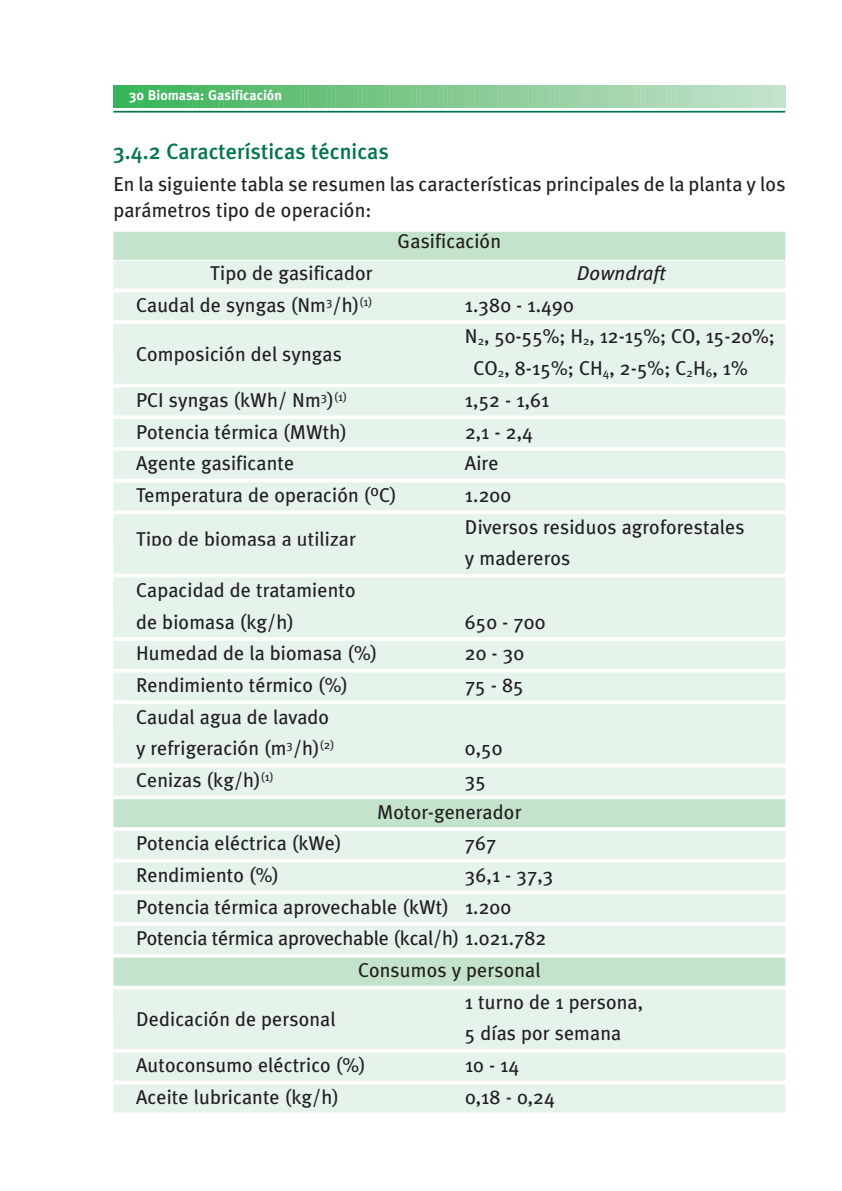
<style>
.page{position:relative;width:842px;height:1191px;background:#fff}
.page>*{position:absolute;margin:0;border:0;box-sizing:border-box;transform-origin:0 0}
.t1{font:500 22px "Meta Plus";letter-spacing:.005em;color:#00754f}
.t2{font:20px/31.6px "Meta Plus";letter-spacing:.005em;color:#231f20}
.t3{font:italic 20px "Meta Plus";letter-spacing:.005em;color:#231f20}
.t4{font:700 14px "Meta Plus";letter-spacing:.005em;color:#fff}
</style>
<div class="page">
<div style="left:113px;top:232px;width:672px;height:28px;background:#c4e3cd"></div>
<div style="left:113px;top:261px;width:672px;height:28px;background:#e6f3ea"></div>
<div style="left:113px;top:292px;width:672px;height:28px;background:#e6f3ea"></div>
<div style="left:113px;top:329px;width:672px;height:28px;background:#e6f3ea"></div>
<div style="left:113px;top:324px;width:672px;height:28px;background:#e6f3ea"></div>
<div style="left:113px;top:356px;width:672px;height:28px;background:#e6f3ea"></div>
<div style="left:113px;top:387px;width:672px;height:28px;background:#e6f3ea"></div>
<div style="left:113px;top:419px;width:672px;height:28px;background:#e6f3ea"></div>
<div style="left:113px;top:451px;width:672px;height:28px;background:#e6f3ea"></div>
<div style="left:113px;top:482px;width:672px;height:28px;background:#e6f3ea"></div>
<div style="left:113px;top:519px;width:672px;height:28px;background:#e6f3ea"></div>
<div style="left:113px;top:514px;width:672px;height:28px;background:#e6f3ea"></div>
<div style="left:113px;top:582px;width:672px;height:28px;background:#e6f3ea"></div>
<div style="left:113px;top:577px;width:672px;height:28px;background:#e6f3ea"></div>
<div style="left:113px;top:609px;width:672px;height:28px;background:#e6f3ea"></div>
<div style="left:113px;top:641px;width:672px;height:28px;background:#e6f3ea"></div>
<div style="left:113px;top:672px;width:672px;height:28px;background:#e6f3ea"></div>
<div style="left:113px;top:709px;width:672px;height:28px;background:#e6f3ea"></div>
<div style="left:113px;top:704px;width:672px;height:28px;background:#e6f3ea"></div>
<div style="left:113px;top:736px;width:672px;height:28px;background:#e6f3ea"></div>
<div style="left:113px;top:767px;width:672px;height:28px;background:#e6f3ea"></div>
<div style="left:113px;top:799px;width:672px;height:28px;background:#c4e3cd"></div>
<div style="left:113px;top:831px;width:672px;height:28px;background:#e6f3ea"></div>
<div style="left:113px;top:862px;width:672px;height:28px;background:#e6f3ea"></div>
<div style="left:113px;top:894px;width:672px;height:28px;background:#e6f3ea"></div>
<div style="left:113px;top:926px;width:672px;height:28px;background:#e6f3ea"></div>
<div style="left:113px;top:957px;width:672px;height:28px;background:#c4e3cd"></div>
<div style="left:113px;top:994px;width:672px;height:28px;background:#e6f3ea"></div>
<div style="left:113px;top:989px;width:672px;height:28px;background:#e6f3ea"></div>
<div style="left:113px;top:1021px;width:672px;height:28px;background:#e6f3ea"></div>
<div style="left:113px;top:1052px;width:672px;height:28px;background:#e6f3ea"></div>
<div style="left:113px;top:1084px;width:672px;height:28px;background:#e6f3ea"></div>
<svg style="left:113px;top:85px;width:673px;height:23px;background:#82ca92"></svg>
<hr style="left:113px;top:111px;width:672px;height:2px;background:#00754f">
<div style="left:113px;top:546px;width:672px;height:28px;background:#e6f3ea"></div>
<p class="t4" style="left:129px;top:87px;width:154px">30 Biomasa: Gasificación</p>
<h4 class="t1" style="left:113px;top:139px;width:277px">3.4.2 Características técnicas</h4>
<p class="t2" style="left:113px;top:168px;width:674px">En la siguiente tabla se resumen las características principales de la planta y los</p>
<p class="t2" style="left:113px;top:194px;width:260px">parámetros tipo de operación:</p>
<p class="t2" style="left:397px;top:226px;width:105px">Gasificación</p>
<p class="t2" style="left:210px;top:257px;width:164px">Tipo de gasificador</p>
<p class="t3" style="left:577px;top:261px;width:90px">Downdraft</p>
<p class="t2" style="left:136px;top:289px;width:238px">Caudal de syngas (Nm<sup>3</sup>/h)<sup>(1)</sup></p>
<p class="t2" style="left:465px;top:289px;width:311px">1.380 - 1.490<br>N<sub>2</sub>, 50-55%; H<sub>2</sub>, 12-15%; CO, 15-20%;</p>
<p class="t2" style="left:136px;top:338px;width:207px">Composición del syngas</p>
<p class="t2" style="left:473px;top:352px;width:276px">CO<sub>2</sub>, 8-15%; CH<sub>4</sub>, 2-5%; C<sub>2</sub>H<sub>6</sub>, 1%</p>
<p class="t2" style="left:136px;top:384px;width:212px">PCI syngas (kWh/ Nm<sup>3</sup>)<sup>(1)</sup></p>
<p class="t2" style="left:465px;top:384px;width:86px">1,52 - 1,61</p>
<p class="t2" style="left:136px;top:416px;width:212px">Potencia térmica (MWth)</p>
<p class="t2" style="left:465px;top:416px;width:69px">2,1 - 2,4</p>
<p class="t2" style="left:136px;top:447px;width:160px">Agente gasificante</p>
<p class="t2" style="left:465px;top:447px;width:35px">Aire</p>
<p class="t2" style="left:136px;top:479px;width:262px">Temperatura de operación (<sup>o</sup>C)</p>
<p class="t2" style="left:465px;top:479px;width:48px">1.200</p>
<p class="t2" style="left:465px;top:511px;width:281px">Diversos residuos agroforestales</p>
<p class="t2" style="left:136px;top:523px;width:221px">Tipo de biomasa a utilizar</p>
<p class="t2" style="left:465px;top:542px;width:107px">y madereros</p>
<p class="t2" style="left:136px;top:574px;width:221px">Capacidad de tratamiento de biomasa (kg/h)</p>
<p class="t2" style="left:465px;top:606px;width:82px">650 - 700</p>
<p class="t2" style="left:136px;top:637px;width:243px">Humedad de la biomasa (%)</p>
<p class="t2" style="left:465px;top:637px;width:61px">20 - 30</p>
<p class="t2" style="left:136px;top:669px;width:214px">Rendimiento térmico (%)</p>
<p class="t2" style="left:465px;top:669px;width:60px">75 - 85</p>
<p class="t2" style="left:136px;top:701px;width:200px">Caudal agua de lavado y refrigeración (m<sup>3</sup>/h)<sup>(2)</sup></p>
<p class="t2" style="left:465px;top:732px;width:39px">0,50</p>
<p class="t2" style="left:136px;top:764px;width:139px">Cenizas (kg/h)<sup>(1)</sup></p>
<p class="t2" style="left:465px;top:764px;width:23px">35</p>
<p class="t2" style="left:377px;top:796px;width:146px">Motor-generador</p>
<p class="t2" style="left:136px;top:827px;width:207px">Potencia eléctrica (kWe)</p>
<p class="t2" style="left:465px;top:827px;width:33px">767</p>
<p class="t2" style="left:136px;top:859px;width:145px">Rendimiento (%)</p>
<p class="t2" style="left:136px;top:859px;width:419px;text-indent:329px">36,1 - 37,3<br>Potencia térmica aprovechable (kWt) 1.200<br>Potencia térmica aprovechable (kcal/h) 1.021.782</p>
<p class="t2" style="left:465px;top:954px;width:180px;text-indent:-107px">Consumos y personal<br>1 turno de 1 persona,</p>
<p class="t2" style="left:136px;top:1003px;width:201px">Dedicación de personal</p>
<p class="t2" style="left:465px;top:1017px;width:158px">5 días por semana</p>
<p class="t2" style="left:136px;top:1049px;width:231px">Autoconsumo eléctrico (%)</p>
<p class="t2" style="left:465px;top:1049px;width:56px">10 - 14</p>
<p class="t2" style="left:136px;top:1081px;width:204px">Aceite lubricante (kg/h)</p>
<p class="t2" style="left:465px;top:1081px;width:91px">0,18 - 0,24</p>
</div>
